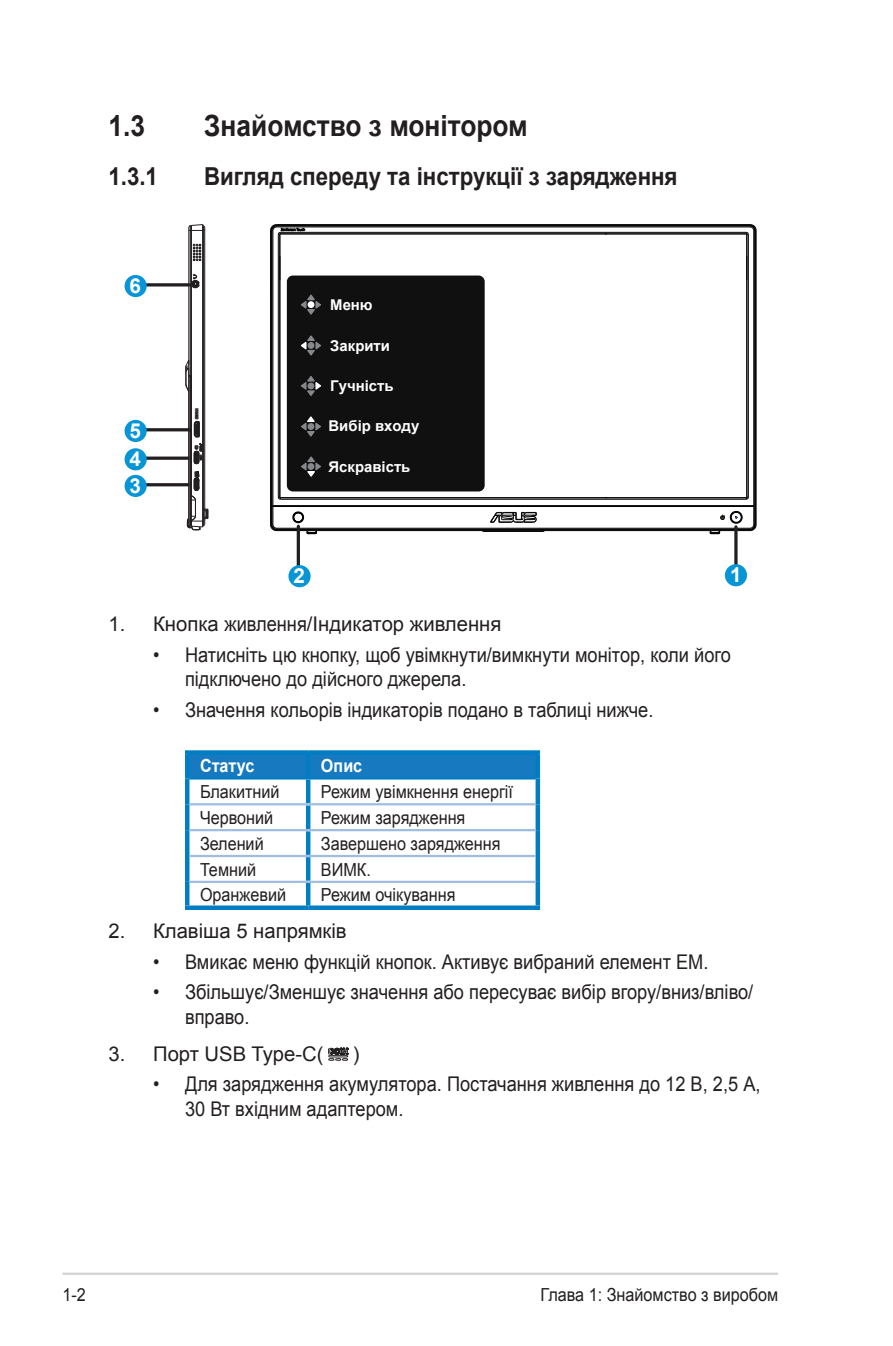
<style>
.page{position:relative;width:893px;height:1346px;background:#fff}
.page>*{position:absolute;margin:0;border:0;box-sizing:border-box;transform-origin:0 0}
.Heading_1{font:700 29.25px "Arial";color:#231f20;scale:.9 1}
.Heading_2{font:700 24.75px "Arial";color:#231f20;scale:.9 1}
.t1{font:700 20.7px/26.6px "Arial";color:#fff}
.t2{font:20.25px/24.3px "Arial";color:#231f20;scale:.9 1}
.t3{font:20.25px "Arial";color:#231f20}
.Table_Text_-new{font:18px "Arial";color:#231f20;scale:.9 1}
.Table_Text_Head_-_ne{font:700 18px "Arial";color:#fff;scale:.9 1}
.t4{font:700 14.85px "Arial";color:#fff}
</style>
<div class="page">
<hr style="left:63px;top:1272px;width:715px;height:3px;background:#d1d2d4">
<div style="left:287px;top:275px;width:198px;height:216px;background:#101010;border-radius:6px"></div>
<svg style="left:301px;top:294px;width:20px;height:21px"></svg>
<svg style="left:301px;top:335px;width:20px;height:21px"></svg>
<svg style="left:301px;top:376px;width:20px;height:20px"></svg>
<svg style="left:301px;top:416px;width:20px;height:21px"></svg>
<svg style="left:301px;top:456px;width:20px;height:21px"></svg>
<hr style="left:270px;top:230px;width:1px;height:295px;background:#030303">
<hr style="left:271px;top:230px;width:1px;height:295px;background:#030303">
<hr style="left:272px;top:230px;width:1px;height:276px;background:#030303">
<hr style="left:278px;top:234px;width:1px;height:263px;background:#030303">
<hr style="left:279px;top:234px;width:1px;height:263px;background:#030303">
<hr style="left:484px;top:531px;width:59px;height:1px;background:#030303">
<hr style="left:276px;top:530px;width:474px;height:1px;background:#030303">
<hr style="left:276px;top:529px;width:474px;height:1px;background:#030303">
<hr style="left:276px;top:528px;width:474px;height:1px;background:#030303">
<hr style="left:273px;top:506px;width:481px;height:1px;background:#030303">
<hr style="left:273px;top:505px;width:481px;height:1px;background:#030303">
<hr style="left:280px;top:499px;width:466px;height:1px;background:#030303">
<hr style="left:280px;top:497px;width:466px;height:1px;background:#030303">
<hr style="left:280px;top:233px;width:466px;height:1px;background:#030303">
<hr style="left:280px;top:232px;width:466px;height:1px;background:#030303">
<hr style="left:276px;top:227px;width:474px;height:1px;background:#030303">
<hr style="left:276px;top:225px;width:474px;height:1px;background:#030303">
<hr style="left:276px;top:224px;width:474px;height:1px;background:#030303">
<hr style="left:746px;top:234px;width:1px;height:263px;background:#030303">
<hr style="left:748px;top:234px;width:1px;height:263px;background:#030303">
<hr style="left:753px;top:230px;width:1px;height:276px;background:#030303">
<hr style="left:754px;top:230px;width:1px;height:295px;background:#030303">
<hr style="left:755px;top:230px;width:1px;height:295px;background:#030303">
<hr style="left:756px;top:230px;width:1px;height:295px;background:#030303">
<svg style="left:292px;top:511px;width:12px;height:12px"></svg>
<svg style="left:270px;top:497px;width:11px;height:34px"></svg>
<svg style="left:746px;top:224px;width:11px;height:11px"></svg>
<svg style="left:306px;top:530px;width:11px;height:4px"></svg>
<svg style="left:490px;top:512px;width:47px;height:11px"></svg>
<svg style="left:270px;top:224px;width:35px;height:11px"></svg>
<svg style="left:709px;top:497px;width:48px;height:37px"></svg>
<svg style="left:734px;top:527px;width:4px;height:37px"></svg>
<svg style="left:147px;top:456px;width:41px;height:4px"></svg>
<hr style="left:297px;top:526px;width:3px;height:44px;background:#231f20">
<div style="left:725px;top:564px;width:22px;height:22px;background:#0695d6;border-radius:50%"></div>
<div style="left:125px;top:448px;width:22px;height:22px;background:#0695d6;border-radius:50%"></div>
<hr style="left:145px;top:483px;width:44px;height:3px;background:#231f20">
<div style="left:125px;top:475px;width:22px;height:22px;background:#0695d6;border-radius:50%"></div>
<hr style="left:145px;top:428px;width:44px;height:3px;background:#231f20">
<div style="left:125px;top:420px;width:22px;height:22px;background:#0695d6;border-radius:50%"></div>
<hr style="left:145px;top:283px;width:44px;height:3px;background:#231f20">
<div style="left:125px;top:275px;width:22px;height:22px;background:#0695d6;border-radius:50%"></div>
<div style="left:288px;top:565px;width:23px;height:22px;background:#0695d6;border-radius:50%"></div>
<hr style="left:188px;top:227px;width:1px;height:297px;background:#231f20">
<hr style="left:190px;top:225px;width:1px;height:301px;background:#231f20">
<hr style="left:191px;top:225px;width:1px;height:271px;background:#231f20">
<hr style="left:202px;top:225px;width:1px;height:302px;background:#231f20">
<hr style="left:203px;top:226px;width:1px;height:300px;background:#231f20">
<hr style="left:204px;top:227px;width:1px;height:275px;background:#231f20">
<svg style="left:189px;top:224px;width:16px;height:7px"></svg>
<svg style="left:193px;top:244px;width:8px;height:17px"></svg>
<svg style="left:185px;top:360px;width:6px;height:32px"></svg>
<svg style="left:187px;top:471px;width:22px;height:59px"></svg>
<svg style="left:193px;top:399px;width:10px;height:66px"></svg>
<svg style="left:192px;top:274px;width:8px;height:14px"></svg>
<div style="left:189px;top:755px;width:347px;height:22px;background:#177ac0"></div>
<hr style="left:185px;top:755px;width:4px;height:23px;background:#007dc3">
<div style="left:185px;top:750px;width:123px;height:5px;background:#007dc3"></div>
<hr style="left:306px;top:755px;width:4px;height:22px;background:#007dc3">
<hr style="left:536px;top:755px;width:4px;height:23px;background:#007dc3">
<div style="left:308px;top:750px;width:232px;height:5px;background:#007dc3"></div>
<hr style="left:185px;top:778px;width:4px;height:26px;background:#007dc3">
<hr style="left:185px;top:804px;width:4px;height:26px;background:#007dc3">
<hr style="left:185px;top:830px;width:4px;height:26px;background:#007dc3">
<hr style="left:189px;top:777px;width:119px;height:2px;background:#007dc3">
<hr style="left:306px;top:779px;width:4px;height:24px;background:#007dc3">
<hr style="left:306px;top:805px;width:4px;height:24px;background:#007dc3">
<hr style="left:306px;top:831px;width:4px;height:24px;background:#007dc3">
<hr style="left:536px;top:778px;width:4px;height:26px;background:#007dc3">
<hr style="left:536px;top:804px;width:4px;height:26px;background:#007dc3">
<hr style="left:536px;top:830px;width:4px;height:26px;background:#007dc3">
<hr style="left:308px;top:777px;width:228px;height:2px;background:#007dc3">
<hr style="left:185px;top:856px;width:4px;height:26px;background:#007dc3">
<hr style="left:306px;top:857px;width:4px;height:24px;background:#007dc3">
<hr style="left:536px;top:856px;width:4px;height:26px;background:#007dc3">
<hr style="left:185px;top:882px;width:4px;height:23px;background:#007dc3">
<hr style="left:189px;top:803px;width:119px;height:2px;background:#9fbde2">
<hr style="left:189px;top:829px;width:119px;height:2px;background:#9fbde2">
<hr style="left:189px;top:855px;width:119px;height:2px;background:#9fbde2">
<hr style="left:189px;top:881px;width:119px;height:2px;background:#9fbde2">
<div style="left:185px;top:905px;width:123px;height:5px;background:#007dc3"></div>
<hr style="left:306px;top:883px;width:4px;height:22px;background:#007dc3">
<hr style="left:536px;top:882px;width:4px;height:23px;background:#007dc3">
<hr style="left:308px;top:803px;width:228px;height:2px;background:#9fbde2">
<hr style="left:308px;top:829px;width:228px;height:2px;background:#9fbde2">
<hr style="left:308px;top:855px;width:228px;height:2px;background:#9fbde2">
<hr style="left:308px;top:881px;width:228px;height:2px;background:#9fbde2">
<div style="left:308px;top:905px;width:232px;height:5px;background:#007dc3"></div>
<svg style="left:328px;top:1047px;width:20px;height:14px"></svg>
<p class="Heading_1" style="left:108px;top:106px;width:42px">1.3</p>
<p class="Heading_1" style="left:204px;top:106px;width:361px">Знайомство з монітором</p>
<p class="Heading_2" style="left:108px;top:160px;width:57px">1.3.1</p>
<p class="Heading_2" style="left:204px;top:160px;width:528px">Вигляд спереду та інструкції з зарядження</p>
<p class="t1" style="left:130px;top:272px;width:13px">6</p>
<p class="t1" style="left:130px;top:417px;width:13px">5</p>
<p class="t1" style="left:130px;top:446px;width:13px">4<br>3</p>
<p class="t4" style="left:330px;top:294px;width:44px">Меню</p>
<p class="t4" style="left:330px;top:335px;width:61px">Закрити</p>
<p class="t4" style="left:330px;top:375px;width:65px">Гучність</p>
<p class="t4" style="left:329px;top:415px;width:92px">Вибір входу</p>
<p class="t4" style="left:329px;top:456px;width:83px">Яскравість</p>
<p class="t1" style="left:730px;top:561px;width:13px">1</p>
<p class="t1" style="left:293px;top:562px;width:13px">2</p>
<p class="t3" style="left:108px;top:611px;width:394px">1. Кнопка живлення/Індикатор живлення</p>
<p class="t2" style="left:185px;top:643px;width:608px;text-indent:-32px">• Натисніть цю кнопку, щоб увімкнути/вимкнути монітор, коли його підключено до дійсного джерела.</p>
<p class="t2" style="left:153px;top:698px;width:557px">• Значення кольорів індикаторів подано в таблиці нижче.</p>
<p class="Table_Text_Head_-_ne" style="left:200px;top:754px;width:62px">Статус</p>
<p class="Table_Text_Head_-_ne" style="left:321px;top:754px;width:47px">Опис</p>
<p class="Table_Text_-new" style="left:200px;top:780px;width:90px">Блакитний</p>
<p class="Table_Text_-new" style="left:321px;top:780px;width:215px">Режим увімкнення енергії</p>
<p class="Table_Text_-new" style="left:200px;top:805px;width:83px">Червоний</p>
<p class="Table_Text_-new" style="left:321px;top:805px;width:162px">Режим зарядження</p>
<p class="Table_Text_-new" style="left:200px;top:831px;width:72px">Зелений</p>
<p class="Table_Text_-new" style="left:321px;top:831px;width:201px">Завершено зарядження</p>
<p class="Table_Text_-new" style="left:200px;top:857px;width:64px">Темний</p>
<p class="Table_Text_-new" style="left:321px;top:857px;width:57px">ВИМК.</p>
<p class="Table_Text_-new" style="left:200px;top:883px;width:97px">Оранжевий</p>
<p class="Table_Text_-new" style="left:321px;top:883px;width:151px">Режим очікування</p>
<p class="t3" style="left:108px;top:917px;width:240px">2. Клавіша 5 напрямків</p>
<p class="t2" style="left:153px;top:949px;width:619px">• Вмикає меню функцій кнопок. Активує вибраний елемент ЕМ.</p>
<p class="t2" style="left:185px;top:980px;width:633px;text-indent:-32px">• Збільшує/Зменшує значення або пересуває вибір вгору/вниз/вліво/ вправо.</p>
<p class="t3" style="left:108px;top:1040px;width:217px">3. Порт USB Type-C(</p>
<p class="t3" style="left:353px;top:1040px;width:8px">)</p>
<p class="t2" style="left:185px;top:1072px;width:641px;text-indent:-32px">• Для зарядження акумулятора. Постачання живлення до 12 В, 2,5 А,<br>30 Вт вхідним адаптером.</p>
<p class="Table_Text_-new" style="left:63px;top:1282px;width:28px">1-2</p>
<p class="Table_Text_-new" style="left:540px;top:1282px;width:266px">Глава 1: Знайомство з виробом</p>
</div>
